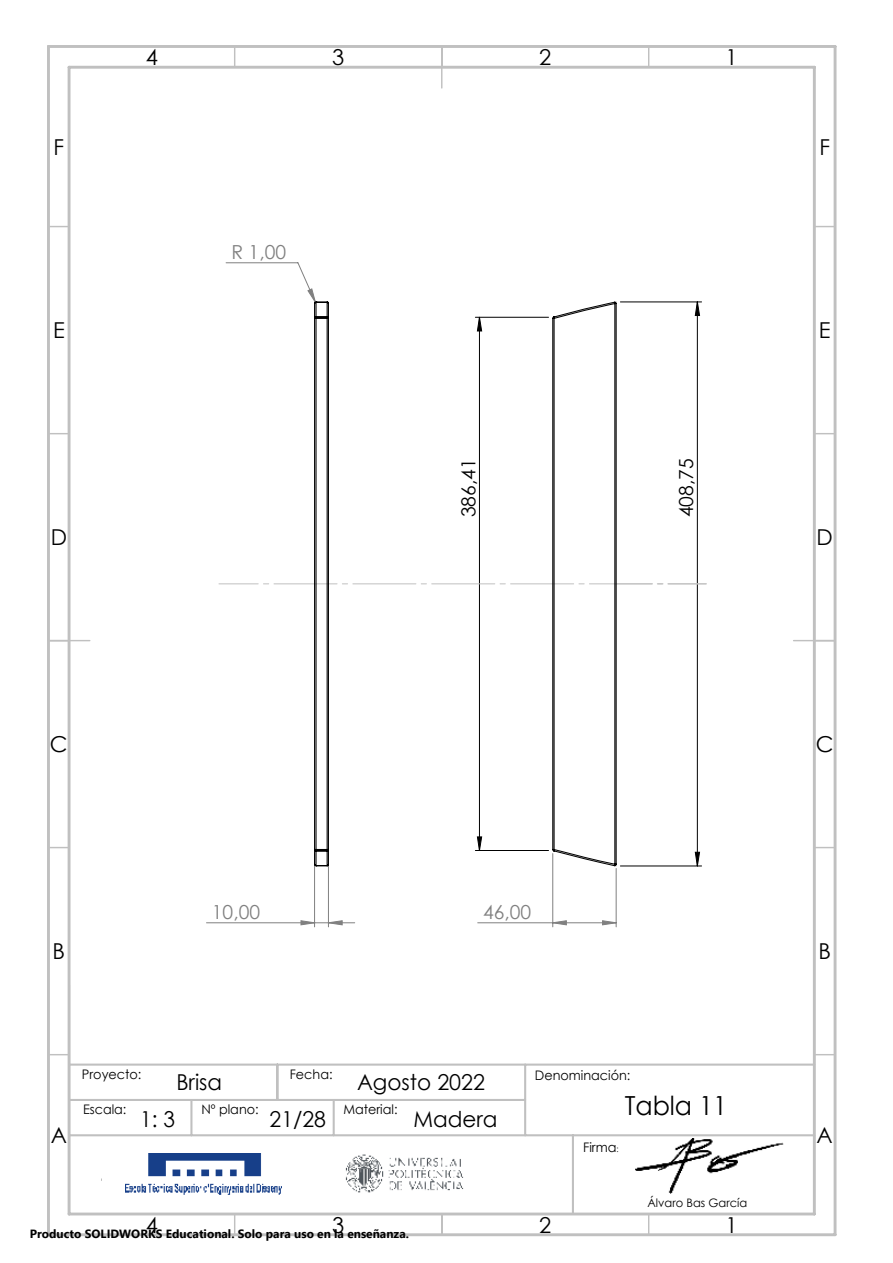
<style>
.page{position:relative;width:893px;height:1263px;background:#fff}
.page>*{position:absolute;margin:0;border:0;box-sizing:border-box;transform-origin:0 0}
.t1{font:26.25px "Century Gothic";color:#000;scale:.96 1}
.t2{font:21.9px "Century Gothic";color:#000}
.t3{font:21.9px "Century Gothic";color:#000;scale:.95 1}
.t4{font:19.35px "Century Gothic";color:#808080}
.t5{font:19.35px "Century Gothic";color:#000}
.t6{font:13.2px "Century Gothic";color:#000}
.t7{font:700 12px "Segoe UI";color:#000}
.t8{font:11.7px "Century Gothic";color:#000}
.s1{font-size:8.25px}
</style>
<div class="page">
<img style="left:126px;top:1153px;width:155px;height:42px">
<img style="left:345px;top:1154px;width:119px;height:39px">
<img style="left:635px;top:1138px;width:149px;height:56px">
<hr style="left:48px;top:640px;width:42px;height:1px;background:#c0c0c0">
<hr style="left:441px;top:46px;width:1px;height:42px;background:#c0c0c0">
<hr style="left:794px;top:640px;width:41px;height:1px;background:#c0c0c0">
<svg style="left:50px;top:1054px;width:18px;height:1px"></svg>
<svg style="left:816px;top:1054px;width:18px;height:1px"></svg>
<svg style="left:50px;top:847px;width:18px;height:1px"></svg>
<svg style="left:816px;top:847px;width:18px;height:1px"></svg>
<svg style="left:50px;top:433px;width:18px;height:1px"></svg>
<svg style="left:816px;top:433px;width:18px;height:1px"></svg>
<svg style="left:50px;top:226px;width:18px;height:1px"></svg>
<svg style="left:816px;top:226px;width:18px;height:1px"></svg>
<svg style="left:234px;top:48px;width:1px;height:18px"></svg>
<svg style="left:234px;top:1215px;width:1px;height:18px"></svg>
<svg style="left:441px;top:1215px;width:1px;height:18px"></svg>
<svg style="left:648px;top:48px;width:1px;height:18px"></svg>
<svg style="left:648px;top:1215px;width:1px;height:18px"></svg>
<hr style="left:69px;top:1134px;width:745px;height:2px;background:#c0c0c0">
<hr style="left:524px;top:1064px;width:2px;height:71px;background:#c0c0c0">
<hr style="left:69px;top:1063px;width:745px;height:3px;background:#c0c0c0">
<hr style="left:69px;top:1099px;width:456px;height:2px;background:#c0c0c0">
<hr style="left:333px;top:1100px;width:2px;height:35px;background:#c0c0c0">
<hr style="left:276px;top:1064px;width:2px;height:36px;background:#c0c0c0">
<hr style="left:190px;top:1100px;width:2px;height:35px;background:#c0c0c0">
<hr style="left:572px;top:1135px;width:2px;height:79px;background:#c0c0c0">
<hr style="left:68px;top:67px;width:3px;height:1147px;background:#c0c0c0">
<hr style="left:69px;top:66px;width:745px;height:3px;background:#c0c0c0">
<hr style="left:813px;top:67px;width:3px;height:1147px;background:#c0c0c0">
<hr style="left:69px;top:1212px;width:745px;height:3px;background:#c0c0c0">
<hr style="left:47px;top:46px;width:3px;height:1189px;background:#c0c0c0">
<hr style="left:48px;top:45px;width:787px;height:3px;background:#c0c0c0">
<hr style="left:834px;top:46px;width:2px;height:1189px;background:#c0c0c0">
<hr style="left:48px;top:1233px;width:787px;height:3px;background:#c0c0c0">
<hr style="left:616px;top:868px;width:1px;height:59px;background:#808080">
<hr style="left:552px;top:853px;width:1px;height:74px;background:#808080">
<hr style="left:328px;top:853px;width:1px;height:74px;background:#808080">
<hr style="left:314px;top:853px;width:1px;height:74px;background:#808080">
<hr style="left:206px;top:922px;width:109px;height:1px;background:#808080">
<svg style="left:300px;top:920px;width:317px;height:6px"></svg>
<svg style="left:219px;top:262px;width:487px;height:605px"></svg>
<p class="t2" style="left:146px;top:42px;width:14px">4</p>
<p class="t2" style="left:332px;top:42px;width:14px">3</p>
<p class="t2" style="left:539px;top:42px;width:14px">2</p>
<p class="t2" style="left:725px;top:42px;width:14px">1</p>
<p class="t2" style="left:54px;top:132px;width:12px">F</p>
<p class="t2" style="left:819px;top:132px;width:12px">F</p>
<p class="t4" style="left:232px;top:238px;width:56px">R 1,00</p>
<p class="t2" style="left:53px;top:315px;width:13px">E</p>
<p class="t2" style="left:819px;top:315px;width:13px">E</p>
<p class="t5" style="left:455px;top:517px;width:60px;rotate:-90deg">386,41</p>
<p class="t5" style="left:673px;top:517px;width:60px;rotate:-90deg">408,75</p>
<p class="t2" style="left:51px;top:522px;width:18px">D</p>
<p class="t2" style="left:817px;top:522px;width:18px">D</p>
<p class="t2" style="left:50px;top:729px;width:19px">C</p>
<p class="t2" style="left:816px;top:729px;width:19px">C</p>
<p class="t4" style="left:212px;top:898px;width:50px">10,00</p>
<p class="t4" style="left:483px;top:898px;width:50px">46,00</p>
<p class="t2" style="left:53px;top:936px;width:14px">B</p>
<p class="t2" style="left:818px;top:936px;width:14px">B</p>
<p class="t6" style="left:290px;top:1065px;width:44px">Fecha:</p>
<p class="t6" style="left:82px;top:1065px;width:61px">Proyecto:</p>
<p class="t2" style="left:176px;top:1067px;width:47px">Brisa</p>
<p class="t6" style="left:201px;top:1100px;width:59px">Nº plano:</p>
<p class="t6" style="left:535px;top:1066px;width:97px">Denominación:</p>
<p class="t2" style="left:357px;top:1067px;width:130px">Agosto 2022</p>
<p class="t6" style="left:343px;top:1100px;width:56px">Material:</p>
<p class="t2" style="left:413px;top:1104px;width:86px">Madera</p>
<p class="t6" style="left:83px;top:1100px;width:45px">Escala:</p>
<p class="t1" style="left:625px;top:1087px;width:108px">Tabla 11</p>
<p class="t3" style="left:140px;top:1104px;width:38px">1: 3</p>
<p class="t2" style="left:270px;top:1104px;width:58px">21/28</p>
<p class="t2" style="left:51px;top:1119px;width:18px">A</p>
<p class="t2" style="left:817px;top:1119px;width:18px">A</p>
<p class="t6" style="left:583px;top:1138px;width:37px">Firma<span class="s1">:</span></p>
<p class="t2" style="left:146px;top:1209px;width:14px">4</p>
<p class="t2" style="left:332px;top:1209px;width:14px">3</p>
<p class="t7" style="left:30px;top:1223px;width:381px">Producto SOLIDWORKS Educational. Solo para uso en la enseñanza.</p>
<p class="t2" style="left:539px;top:1209px;width:14px">2</p>
<p class="t8" style="left:647px;top:1195px;width:101px">Álvaro Bas García</p>
<p class="t2" style="left:725px;top:1209px;width:14px">1</p>
</div>
